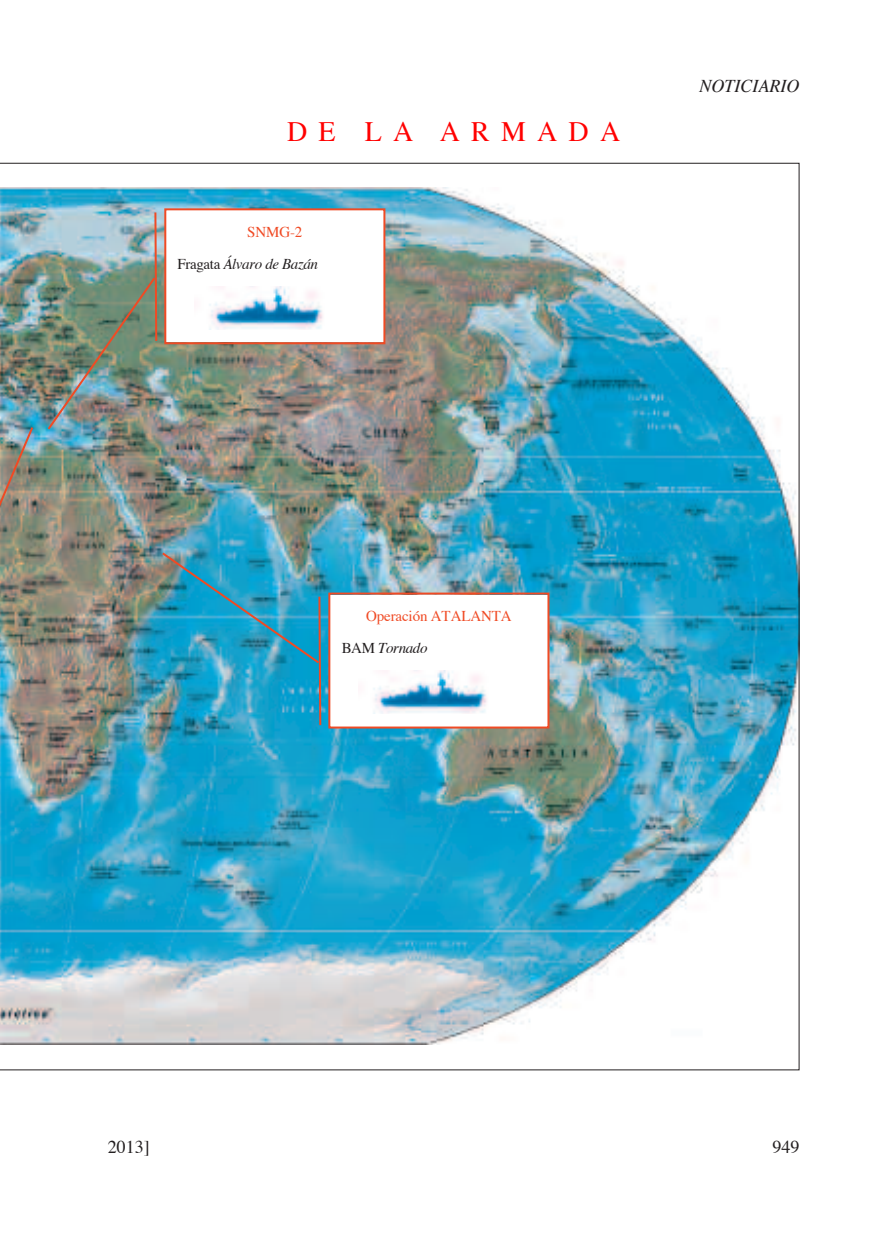
<style>
.page{position:relative;width:896px;height:1248px;background:#fff}
.page>*{position:absolute;margin:0;border:0;box-sizing:border-box;transform-origin:0 0}
.t1{font:28px "Times";letter-spacing:.4em;color:#f00}
.t2{font:italic 18px "Times";color:#231f20}
.t3{font:18px "Times";color:#231f20}
.t4{font:15px/32px "Times";letter-spacing:-.01em;color:#f04a24}
.t5{font:italic 15px/32px "Times";letter-spacing:-.025em;color:#231f20}
.s1{font-style:normal;color:#f04a24}
.s2{font-style:normal}
.s3{color:#231f20}
.s4{font-style:italic;color:#231f20}
</style>
<div class="page">
<img style="left:0;top:163px;width:799px;height:907px">
<img style="left:160px;top:550px;width:162px;height:177px">
<img style="left:0;top:425px;width:35px;height:348px">
<div style="left:330px;top:594px;width:217px;height:132px;background:#fff"></div>
<div style="left:328px;top:592px;width:221px;height:136px;border:2px solid #f04a24"></div>
<img style="left:373px;top:670px;width:114px;height:43px">
<img style="left:46px;top:210px;width:112px;height:221px">
<div style="left:166px;top:210px;width:217px;height:132px;background:#fff"></div>
<div style="left:164px;top:208px;width:221px;height:136px;border:2px solid #f04a24"></div>
<img style="left:209px;top:286px;width:114px;height:43px">
<h1 class="t1" style="left:287px;top:120px;width:335px">DE LA ARMADA</h1>
<p class="t5" style="left:178px;top:217px;width:142px;text-indent:70px"><span class="s1">SNMG-2<br></span><span class="s2">Fragata</span> Álvaro de Bazán</p>
<p class="t2" style="left:699px;top:78px;width:101px">NOTICIARIO</p>
<p class="t4" style="left:342px;top:601px;width:171px;text-indent:25px">Operación ATALANTA<br><span class="s3">BAM</span> <span class="s4">Tornado</span></p>
<p class="t3" style="left:108px;top:1139px;width:43px">2013]</p>
<p class="t3" style="left:772px;top:1139px;width:28px">949</p>
</div>
